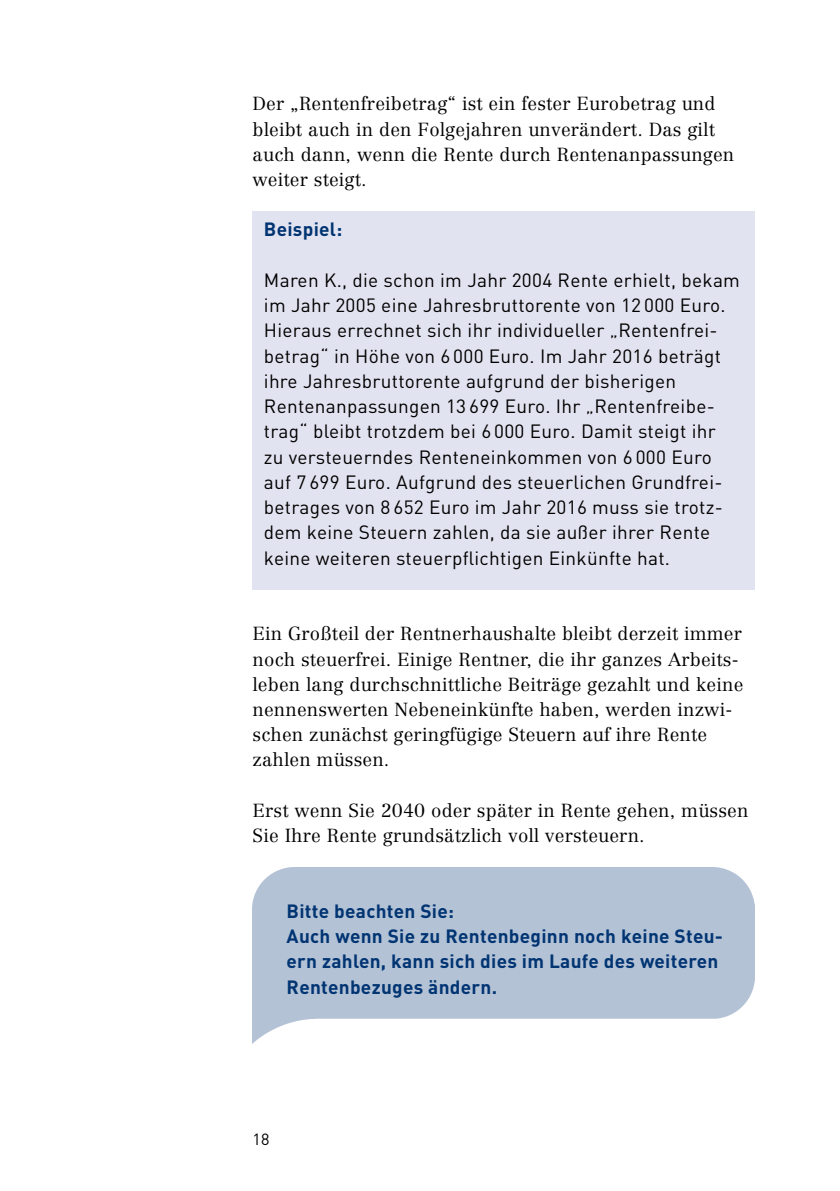
<style>
.page{position:relative;width:840px;height:1191px;background:#fff}
.page>*{position:absolute;margin:0;border:0;box-sizing:border-box;transform-origin:0 0}
.t1{font:19px/25.2px "DIN";letter-spacing:.015em;color:#000}
.t2{font:700 19px/25.2px "DIN";letter-spacing:.015em;color:#003472}
.t3{font:300 18.6px/25.2px "Centennial";letter-spacing:.01em;color:#000}
.t4{font:16px "DIN";color:#000}
</style>
<div class="page">
<div style="left:252px;top:211px;width:502px;height:379px;background:#e2e3f0"></div>
<p class="t3" style="left:252px;top:91px;width:483px">Der „Rentenfreibetrag“ ist ein fester Eurobetrag und bleibt auch in den Folgejahren unverändert. Das gilt auch dann, wenn die Rente durch Ren tenanpassungen weiter steigt.</p>
<h3 class="t2" style="left:264px;top:216px;width:80px">Beispiel:</h3>
<p class="t1" style="left:264px;top:267px;width:477px">Maren K., die schon im Jahr 2004 Rente erhielt, bekam im Jahr 2005 eine Jahresbruttorente von 12 000 Euro.<br>Hieraus errechnet sich ihr individueller „Rentenfrei&shy;betrag“ in Höhe von 6 000 Euro. Im Jahr 2016 beträgt ihre Jahresbrutto rente aufgrund der bisherigen Rentenanpassungen 13 699 Euro. Ihr „Rentenfreibe&shy;trag“ bleibt trotzdem bei 6 000 Euro. Damit steigt ihr zu versteuerndes Renteneinkommen von 6 000 Euro auf 7 699 Euro. Aufgrund des steuerlichen Grundfrei&shy;betrages von 8 652 Euro im Jahr 2016 muss sie trotz&shy;dem keine Steuern zahlen, da sie außer ihrer Rente keine weiteren steuerpflichtigen Einkünfte hat.</p>
<p class="t3" style="left:252px;top:621px;width:492px">Ein Großteil der Rentnerhaushalte bleibt derzeit immer noch steuer frei. Einige Rentner, die ihr ganzes Arbeits&shy;leben lang durchschnittliche Bei träge gezahlt und keine nennenswerten Neben ein künfte haben, werden inzwi&shy;schen zunächst gering fügige Steuern auf ihre Rente zahlen müssen.</p>
<p class="t3" style="left:252px;top:797px;width:497px">Erst wenn Sie 2040 oder später in Rente gehen, müssen<br>Sie Ihre Rente grundsätzlich voll versteuern.</p>
<h3 class="t2" style="left:286px;top:897px;width:169px">Bitte beachten Sie:</h3>
<p class="t2" style="left:286px;top:923px;width:437px">Auch wenn Sie zu Rentenbeginn noch keine Steu&shy;ern zahlen, kann sich dies im Laufe des weiteren<br>Rentenbezuges ändern.</p>
<p class="t4" style="left:252px;top:1129px;width:18px">18</p>
</div>
